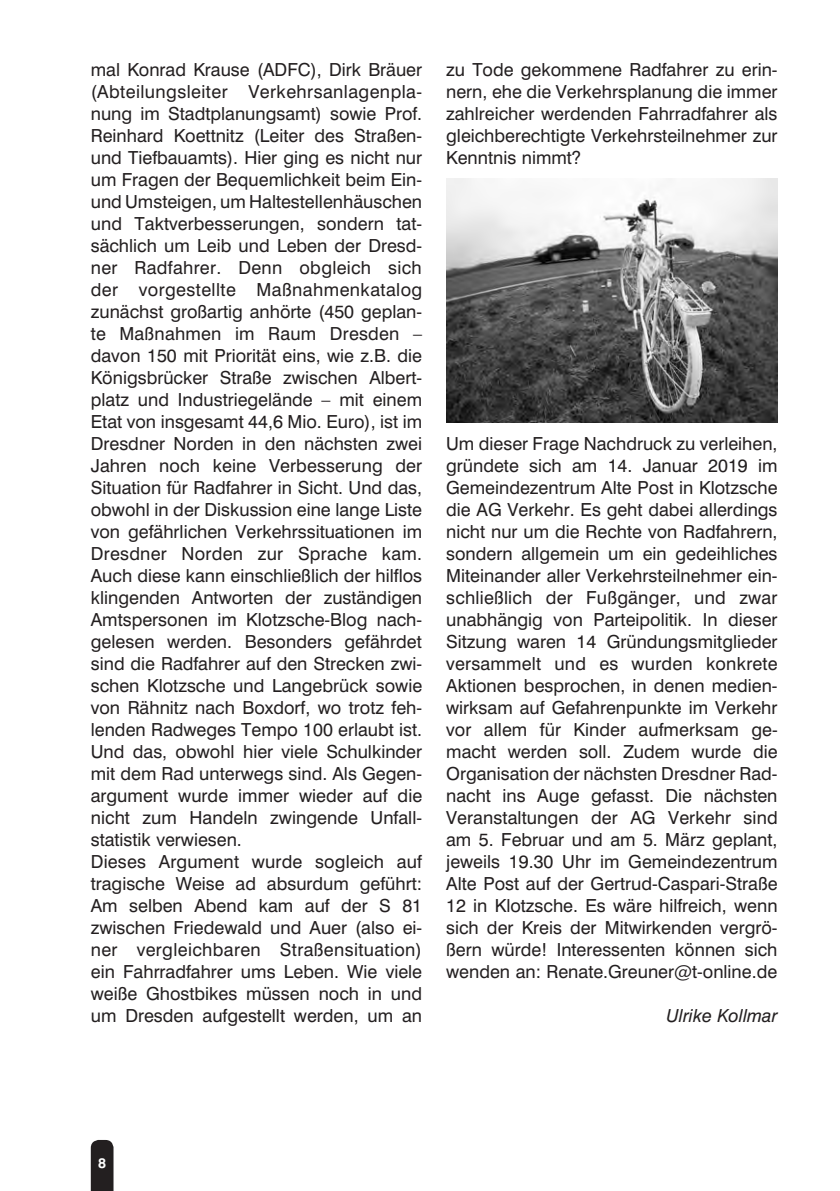
<style>
.page{position:relative;width:840px;height:1191px;background:#fff}
.page>*{position:absolute;margin:0;border:0;box-sizing:border-box;transform-origin:0 0}
.t1{font:18px/22px "Swiss 721 BT";color:#231f20;text-align:justify}
.t2{font:italic 18px "Swiss 721 BT";color:#231f20}
.t3{font:700 14px "Swiss 721 BT";color:#fff}
</style>
<div class="page">
<svg style="left:91px;top:1140px;width:22px;height:51px"></svg>
<img style="left:446px;top:178px;width:331px;height:244px">
<p class="t1" style="left:91px;top:59px;width:333px;text-align:left">mal Konrad Krause (ADFC), Dirk Bräuer (Abteilungsleiter Verkehrsanlagenpla&shy;nung im Stadtplanungsamt) sowie Prof.<br>Reinhard Koettnitz (Leiter des Straßen&shy;und Tiefbauamts). Hier ging es nicht nur um Fragen der Bequemlichkeit beim Ein&shy;und Umsteigen, um Haltestellenhäuschen und Taktverbesserungen, sondern tat&shy;sächlich um Leib und Leben der Dresd&shy;ner Radfahrer. Denn obgleich sich der vorgestellte Maßnahmenkatalog zunächst großartig anhörte (450 geplan&shy;te Maßnahmen im Raum Dresden – davon 150 mit Priorität eins, wie z.B. die Königsbrücker Straße zwischen Albert&shy;platz und Industriegelände – mit einem Etat von insgesamt 44,6 Mio. Euro), ist im Dresdner Norden in den nächsten zwei Jahren noch keine Verbesserung der Situation für Radfahrer in Sicht. Und das, obwohl in der Diskussion eine lange Liste von gefährlichen Verkehrssituationen im Dresdner Norden zur Sprache kam.<br>Auch diese kann einschließlich der hilflos klingenden Antworten der zuständigen Amtspersonen im Klotzsche-Blog nach&shy;gelesen werden. Besonders gefährdet sind die Radfahrer auf den Strecken zwi&shy;schen Klotzsche und Langebrück sowie von Rähnitz nach Boxdorf, wo trotz feh&shy;lenden Radweges Tempo 100 erlaubt ist.<br>Und das, obwohl hier viele Schulkinder mit dem Rad unterwegs sind. Als Gegen&shy;argument wurde immer wieder auf die nicht zum Handeln zwingende Unfall&shy;statistik verwiesen.<br>Dieses Argument wurde sogleich auf tragische Weise ad absurdum geführt:<br>Am selben Abend kam auf der S 81 zwischen Friedewald und Auer (also ei&shy;ner vergleichbaren Straßensituation) ein Fahrradfahrer ums Leben. Wie viele weiße Ghostbikes müssen noch in und um Dresden aufgestellt werden, um an</p>
<p class="t1" style="left:446px;top:58px;width:333px">zu Tode gekommene Radfahrer zu erin&shy;nern, ehe die Verkehrsplanung die immer zahlreicher werdenden Fahrradfahrer als gleichberechtigte Verkehrsteilnehmer zur Kenntnis nimmt?</p>
<p class="t1" style="left:446px;top:432px;width:333px">Um dieser Frage Nachdruck zu verleihen, gründete sich am 14. Januar 2019 im Gemeindezentrum Alte Post in Klotzsche die AG Verkehr. Es geht dabei allerdings nicht nur um die Rechte von Radfahrern, sondern allgemein um ein gedeihliches Miteinander aller Verkehrsteilnehmer ein&shy;schließlich der Fußgänger, und zwar unabhängig von Parteipolitik. In dieser Sitzung waren 14 Gründungsmitglieder versammelt und es wurden konkrete Aktionen besprochen, in denen medien&shy;wirksam auf Gefahrenpunkte im Verkehr vor allem für Kinder aufmerksam ge&shy;macht werden soll. Zudem wurde die Organisation der nächsten Dresdner Rad&shy;nacht ins Auge gefasst. Die nächsten Veranstaltungen der AG Verkehr sind am 5. Februar und am 5. März geplant, jeweils 19.30 Uhr im Gemeindezentrum Alte Post auf der Gertrud-Caspari-Straße 12 in Klotzsche. Es wäre hilfreich, wenn sich der Kreis der Mitwirkenden vergrö&shy;ßern würde! Interessenten können sich wenden an: Renate.Greuner@t-online.de</p>
<p class="t2" style="left:666px;top:1004px;width:112px">Ulrike Kollmar</p>
<p class="t3" style="left:98px;top:1154px;width:9px">8</p>
</div>
